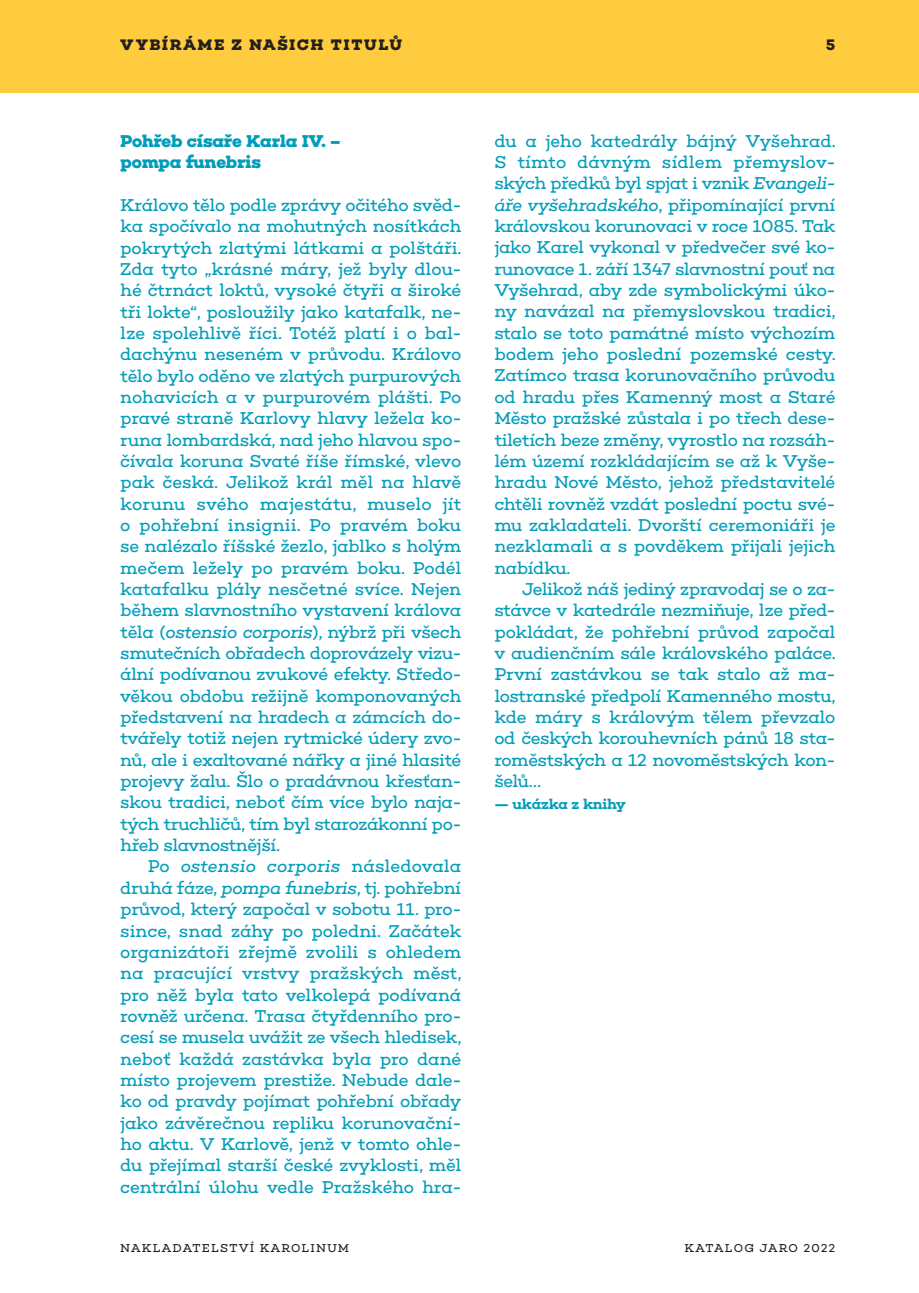
<style>
.page{position:relative;width:919px;height:1293px;background:#fff}
.page>*{position:absolute;margin:0;border:0;box-sizing:border-box;transform-origin:0 0}
.t1{font:17.4px/21.4px "Choplin";letter-spacing:-.025em;color:#009dba;text-align:justify}
.t2{font:700 17.4px/21.4px "Choplin";letter-spacing:-.015em;color:#009dba}
.t3{font:700 15.6px "Choplin";letter-spacing:.095em;color:#231f20}
.t4{font:700 15.6px "Choplin";color:#231f20}
.t5{font:600 14.6px "Choplin";letter-spacing:-.02em;color:#009dba}
.t6{font:11.6px "Choplin";letter-spacing:.095em;color:#231f20}
.s1{font-style:italic}
</style>
<div class="page">
<div style="left:0;top:0;width:918px;height:93px;background:#fecc3e"></div>
<p class="t3" style="left:120px;top:36px;width:283px">VYBÍRÁME Z NAŠICH TITULŮ</p>
<p class="t4" style="left:826px;top:36px;width:11px">5</p>
<p class="t2" style="left:120px;top:130px;width:222px">Pohřeb císaře Karla IV. – pompa funebris</p>
<p class="t1" style="left:120px;top:194px;width:343px">Královo tělo podle zprávy očitého svěd&shy;ka spočívalo na mohutných nosítkách pokrytých zlatými látkami a polštáři.<br>Zda tyto „krásné máry, jež byly dlou&shy;hé čtrnáct loktů, vysoké čtyři a široké tři lokte“, posloužily jako katafalk, ne&shy;lze spolehlivě říci. Totéž platí i o bal&shy;dachýnu neseném v průvodu. Královo tělo bylo oděno ve zlatých purpurových nohavicích a v purpurovém plášti. Po pravé straně Karlovy hlavy ležela ko&shy;runa lombardská, nad jeho hlavou spo&shy;čívala koruna Svaté říše římské, vlevo pak česká. Jelikož král měl na hlavě korunu svého majestátu, muselo jít o pohřební insignii. Po pravém boku se nalézalo říšské žezlo, jablko s holým mečem ležely po pravém boku. Podél katafalku plály nesčetné svíce. Nejen během slavnostního vystavení králova těla (<span class="s1">ostensio corporis</span>), nýbrž při všech smutečních obřadech doprovázely vizu&shy;ální podívanou zvukové efekty. Středo&shy;věkou obdobu režijně komponovaných představení na hradech a zámcích do&shy;tvářely totiž nejen rytmické údery zvo&shy;nů, ale i exaltované nářky a jiné hlasité projevy žalu. Šlo o pradávnou křesťan&shy;skou tradici, neboť čím více bylo naja&shy;tých truchličů, tím byl starozákonní po&shy;hřeb slavnostnější.</p>
<p class="t1" style="left:120px;top:856px;width:343px;text-indent:28px">Po <span class="s1">ostensio corporis</span> následovala druhá fáze, <span class="s1">pompa funebris</span>, tj. pohřební průvod, který započal v sobotu 11. pro&shy;since, snad záhy po poledni. Začátek organizátoři zřejmě zvolili s ohledem na pracující vrstvy pražských měst, pro něž byla tato velkolepá podívaná rovněž určena. Trasa čtyřdenního pro&shy;cesí se musela uvážit ze všech hledisek, neboť každá zastávka byla pro dané místo projevem prestiže. Nebude dale&shy;ko od pravdy pojímat pohřební obřady jako závěrečnou repliku korunovační&shy;ho aktu. V Karlově, jenž v tomto ohle&shy;du přejímal starší české zvyklosti, měl centrální úlohu vedle Pražského hra-</p>
<p class="t1" style="left:494px;top:130px;width:343px">du a jeho katedrály bájný Vyšehrad.<br>S tímto dávným sídlem přemyslov&shy;ských předků byl spjat i vznik <span class="s1">Evangeli&shy;áře vyšehradského</span>, připomínající první královskou korunovaci v roce 1085. Tak jako Karel vykonal v předvečer své ko&shy;runovace 1. září 1347 slavnostní pouť na Vyšehrad, aby zde symbolickými úko&shy;ny navázal na přemyslovskou tradici, stalo se toto památné místo výchozím bodem jeho poslední pozemské cesty.<br>Zatímco trasa korunovačního průvodu od hradu přes Kamenný most a Staré Město pražské zůstala i po třech dese&shy;tiletích beze změny, vyrostlo na rozsáh&shy;lém území rozkládajícím se až k Vyše&shy;hradu Nové Město, jehož představitelé chtěli rovněž vzdát poslední poctu své&shy;mu zakladateli. Dvorští ceremoniáři je nezklamali a s povděkem přijali jejich nabídku.</p>
<p class="t1" style="left:494px;top:578px;width:343px;text-indent:28px">Jelikož náš jediný zpravodaj se o za&shy;stávce v katedrále nezmiňuje, lze před&shy;pokládat, že pohřební průvod započal v audienčním sále královského paláce.<br>První zastávkou se tak stalo až ma&shy;lostranské předpolí Kamenného mostu, kde máry s královým tělem převzalo od českých korouhevních pánů 18 sta&shy;roměstských a 12 novoměstských kon&shy;šelů…</p>
<p class="t5" style="left:494px;top:795px;width:133px">— ukázka z knihy</p>
<p class="t6" style="left:120px;top:1241px;width:230px">NAKLADATELSTVÍ KAROLINUM</p>
<p class="t6" style="left:684px;top:1241px;width:152px">KATALOG JARO 2022</p>
</div>
